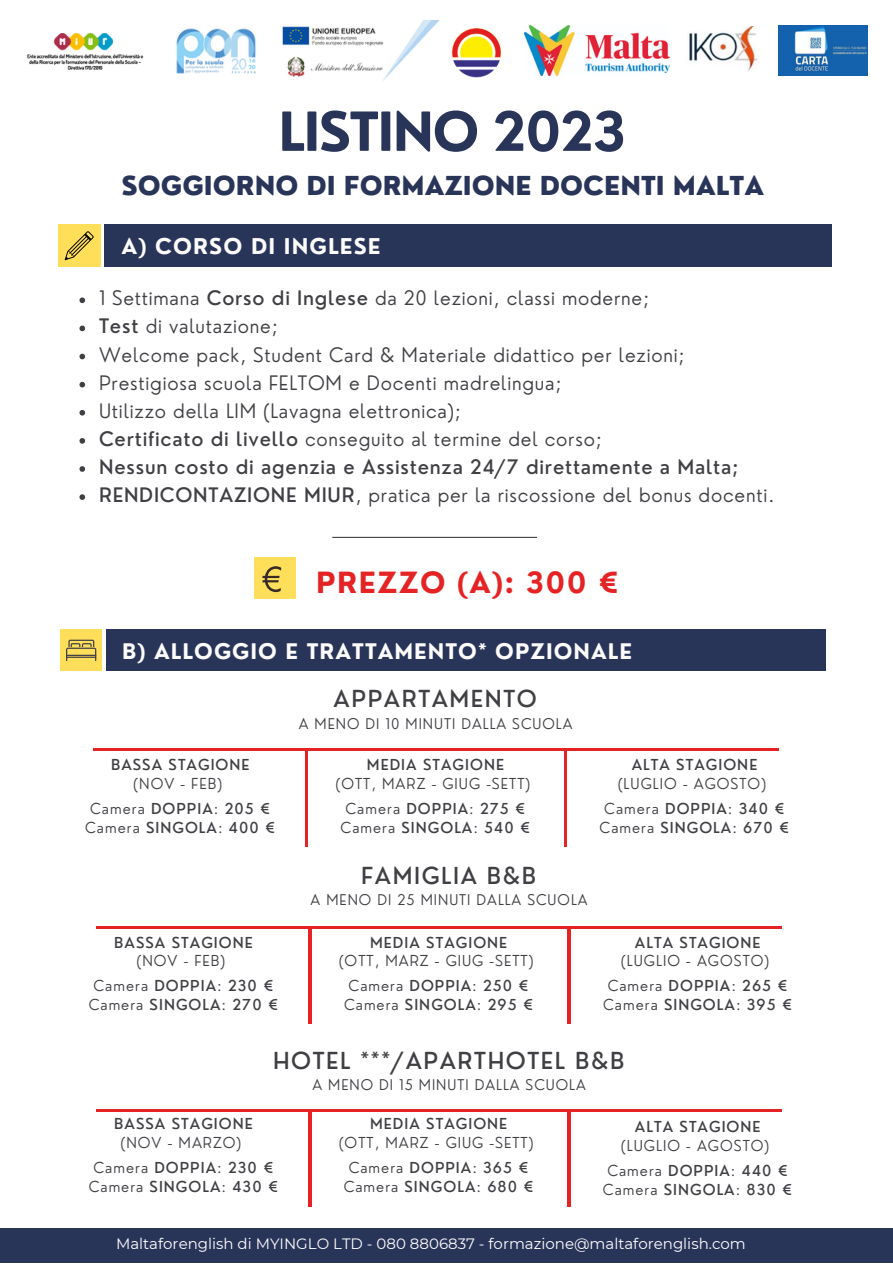
<style>
.page{position:relative;width:893px;height:1264px;background:#fff}
.page>*{position:absolute;margin:0;border:0;box-sizing:border-box;transform-origin:0 0}
.t1{font:700 52.5px "Nourd";letter-spacing:-.03em;color:#293459}
.t2{font:700 28.5px "Nourd";letter-spacing:.05em;color:#e62324}
.t3{font:800 25.5px "Nourd";color:#293459}
.t4{font:500 22.8px "Nourd";letter-spacing:.07em;color:#403f44}
.t5{font:700 21.15px "Nourd";letter-spacing:.05em;color:#fcfbfa}
.t6{font:700 21px "Nourd";letter-spacing:.05em;color:#fcfbfa}
.t7{font:300 19.5px/28px "Nourd";letter-spacing:.04em;color:#403f44}
.t8{font:15px "Montserrat";color:#fff}
.t9{font:300 14.7px/24.9px "Nourd";letter-spacing:.07em;color:#403f44;text-align:center}
.t10{font:500 14.7px "Nourd";letter-spacing:.07em;color:#403f44}
.t11{font:300 14.4px "Nourd";letter-spacing:.07em;color:#403f44}
.s1{font-weight:500}
.s2{font-weight:300}
</style>
<div class="page">
<div style="left:0;top:1227px;width:892px;height:35px;background:#293459"></div>
<div style="left:59px;top:224px;width:41px;height:42px;background:#ffde59"></div>
<div style="left:105px;top:224px;width:727px;height:42px;background:#293459"></div>
<svg style="left:65px;top:231px;width:29px;height:29px"></svg>
<div style="left:60px;top:629px;width:41px;height:41px;background:#ffde59"></div>
<div style="left:106px;top:629px;width:719px;height:41px;background:#293459"></div>
<div style="left:254px;top:557px;width:41px;height:42px;background:#ffde59"></div>
<img style="left:451px;top:28px;width:50px;height:50px">
<hr style="left:332px;top:537px;width:205px;height:1px;background:#403f44">
<img style="left:778px;top:26px;width:89px;height:49px">
<img style="left:688px;top:27px;width:70px;height:44px">
<img style="left:176px;top:21px;width:263px;height:60px">
<img style="left:524px;top:26px;width:145px;height:49px">
<img style="left:27px;top:33px;width:117px;height:37px">
<svg style="left:262px;top:566px;width:19px;height:26px"></svg>
<svg style="left:66px;top:639px;width:30px;height:22px"></svg>
<svg style="left:79px;top:297px;width:6px;height:6px"></svg>
<svg style="left:79px;top:325px;width:6px;height:6px"></svg>
<svg style="left:79px;top:354px;width:6px;height:5px"></svg>
<svg style="left:79px;top:382px;width:6px;height:5px"></svg>
<svg style="left:79px;top:410px;width:6px;height:5px"></svg>
<svg style="left:79px;top:438px;width:6px;height:5px"></svg>
<svg style="left:79px;top:466px;width:6px;height:6px"></svg>
<svg style="left:79px;top:494px;width:6px;height:6px"></svg>
<hr style="left:93px;top:749px;width:685px;height:2px;background:#e62324">
<hr style="left:305px;top:750px;width:3px;height:96px;background:#e62324">
<hr style="left:564px;top:750px;width:3px;height:96px;background:#e62324">
<hr style="left:96px;top:926px;width:685px;height:2px;background:#e62324">
<hr style="left:308px;top:927px;width:3px;height:96px;background:#e62324">
<hr style="left:567px;top:927px;width:3px;height:96px;background:#e62324">
<hr style="left:96px;top:1109px;width:685px;height:2px;background:#e62324">
<hr style="left:308px;top:1109px;width:3px;height:97px;background:#e62324">
<hr style="left:567px;top:1109px;width:3px;height:97px;background:#e62324">
<h1 class="t1" style="left:278px;top:98px;width:349px">LISTINO 2023</h1>
<h3 class="t3" style="left:121px;top:169px;width:644px">SOGGIORNO DI FORMAZIONE DOCENTI MALTA</h3>
<p class="t5" style="left:121px;top:233px;width:261px">A) CORSO DI INGLESE</p>
<p class="t7" style="left:99px;top:284px;width:677px">1 Settimana <span class="s1">Corso di Inglese</span> da 20 lezioni, classi moderne;<br><span class="s1">Test</span> di valutazione;<br>Welcome pack, Student Card &amp; Materiale didattico per lezioni; Prestigiosa scuola FELTOM e Docenti madrelingua;<br>Utilizzo della LIM (Lavagna elettronica);<br><span class="s1">Certificato di livello</span> conseguito al termine del corso;<br><span class="s1">Nessun costo di agenzia e Assistenza 24/7 direttamente a Malta; RENDICONTAZIONE MIUR</span>, pratica per la riscossione del bonus docenti.</p>
<h2 class="t2" style="left:316px;top:564px;width:304px">PREZZO (A): 300 €</h2>
<p class="t6" style="left:122px;top:637px;width:511px">B) ALLOGGIO E TRATTAMENTO* OPZIONALE</p>
<p class="t10" style="left:111px;top:755px;width:140px">BASSA STAGIONE</p>
<p class="t9" style="left:90px;top:771px;width:182px">(NOV - FEB)<br>Camera <span class="s1">DOPPIA</span>: <span class="s1">205 €</span></p>
<p class="t10" style="left:85px;top:818px;width:192px"><span class="s2">Camera</span> SINGOLA<span class="s2">:</span> 400 €</p>
<p class="t10" style="left:114px;top:932px;width:140px">BASSA STAGIONE</p>
<p class="t9" style="left:93px;top:948px;width:181px">(NOV - FEB)<br>Camera <span class="s1">DOPPIA</span>: <span class="s1">230 €</span></p>
<p class="t10" style="left:89px;top:995px;width:191px"><span class="s2">Camera</span> SINGOLA<span class="s2">:</span> 270 €</p>
<p class="t4" style="left:333px;top:684px;width:205px">APPARTAMENTO</p>
<p class="t11" style="left:299px;top:714px;width:275px">A MENO DI 10 MINUTI DALLA SCUOLA</p>
<p class="t10" style="left:367px;top:755px;width:139px">MEDIA STAGIONE</p>
<p class="t9" style="left:335px;top:771px;width:196px">(OTT, MARZ - GIUG -SETT)<br>Camera <span class="s1">DOPPIA</span>: <span class="s1">275 €</span></p>
<p class="t10" style="left:340px;top:818px;width:191px"><span class="s2">Camera</span> SINGOLA<span class="s2">:</span> 540 €</p>
<p class="t10" style="left:631px;top:755px;width:127px">ALTA STAGIONE</p>
<p class="t9" style="left:604px;top:771px;width:182px">(LUGLIO - AGOSTO)<br>Camera <span class="s1">DOPPIA</span>: <span class="s1">340 €</span></p>
<p class="t10" style="left:599px;top:818px;width:191px"><span class="s2">Camera</span> SINGOLA<span class="s2">:</span> 670 €</p>
<p class="t4" style="left:361px;top:860px;width:176px">FAMIGLIA B&amp;B</p>
<p class="t11" style="left:310px;top:890px;width:278px">A MENO DI 25 MINUTI DALLA SCUOLA</p>
<p class="t10" style="left:370px;top:932px;width:139px">MEDIA STAGIONE</p>
<p class="t9" style="left:339px;top:948px;width:196px">(OTT, MARZ - GIUG -SETT)<br>Camera <span class="s1">DOPPIA</span>: <span class="s1">250 €</span></p>
<p class="t10" style="left:344px;top:995px;width:191px"><span class="s2">Camera</span> SINGOLA<span class="s2">:</span> 295 €</p>
<p class="t10" style="left:635px;top:932px;width:127px">ALTA STAGIONE</p>
<p class="t9" style="left:607px;top:948px;width:181px">(LUGLIO - AGOSTO)<br>Camera <span class="s1">DOPPIA</span>: <span class="s1">265 €</span></p>
<p class="t10" style="left:603px;top:995px;width:191px"><span class="s2">Camera</span> SINGOLA<span class="s2">:</span> 395 €</p>
<p class="t4" style="left:273px;top:1045px;width:353px">HOTEL ***/APARTHOTEL B&amp;B</p>
<p class="t11" style="left:312px;top:1075px;width:275px">A MENO DI 15 MINUTI DALLA SCUOLA</p>
<p class="t10" style="left:370px;top:1114px;width:139px">MEDIA STAGIONE</p>
<p class="t9" style="left:339px;top:1130px;width:196px">(OTT, MARZ - GIUG -SETT)<br>Camera <span class="s1">DOPPIA</span>: <span class="s1">365 €</span></p>
<p class="t10" style="left:344px;top:1177px;width:191px"><span class="s2">Camera</span> SINGOLA<span class="s2">:</span> 680 €</p>
<p class="t10" style="left:114px;top:1114px;width:140px">BASSA STAGIONE</p>
<p class="t9" style="left:93px;top:1130px;width:181px">(NOV - MARZO)<br>Camera <span class="s1">DOPPIA</span>: <span class="s1">230 €</span></p>
<p class="t10" style="left:89px;top:1177px;width:191px"><span class="s2">Camera</span> SINGOLA<span class="s2">:</span> 430 €</p>
<p class="t10" style="left:635px;top:1117px;width:127px">ALTA STAGIONE</p>
<p class="t9" style="left:607px;top:1132px;width:182px">(LUGLIO - AGOSTO)<br>Camera <span class="s1">DOPPIA</span>: <span class="s1">440 €</span></p>
<p class="t10" style="left:603px;top:1180px;width:191px"><span class="s2">Camera</span> SINGOLA<span class="s2">:</span> 830 €</p>
<p class="t8" style="left:116px;top:1234px;width:631px">Maltaforenglish di MYINGLO LTD - 080 8806837 - formazione@maltaforenglish.com</p>
</div>
